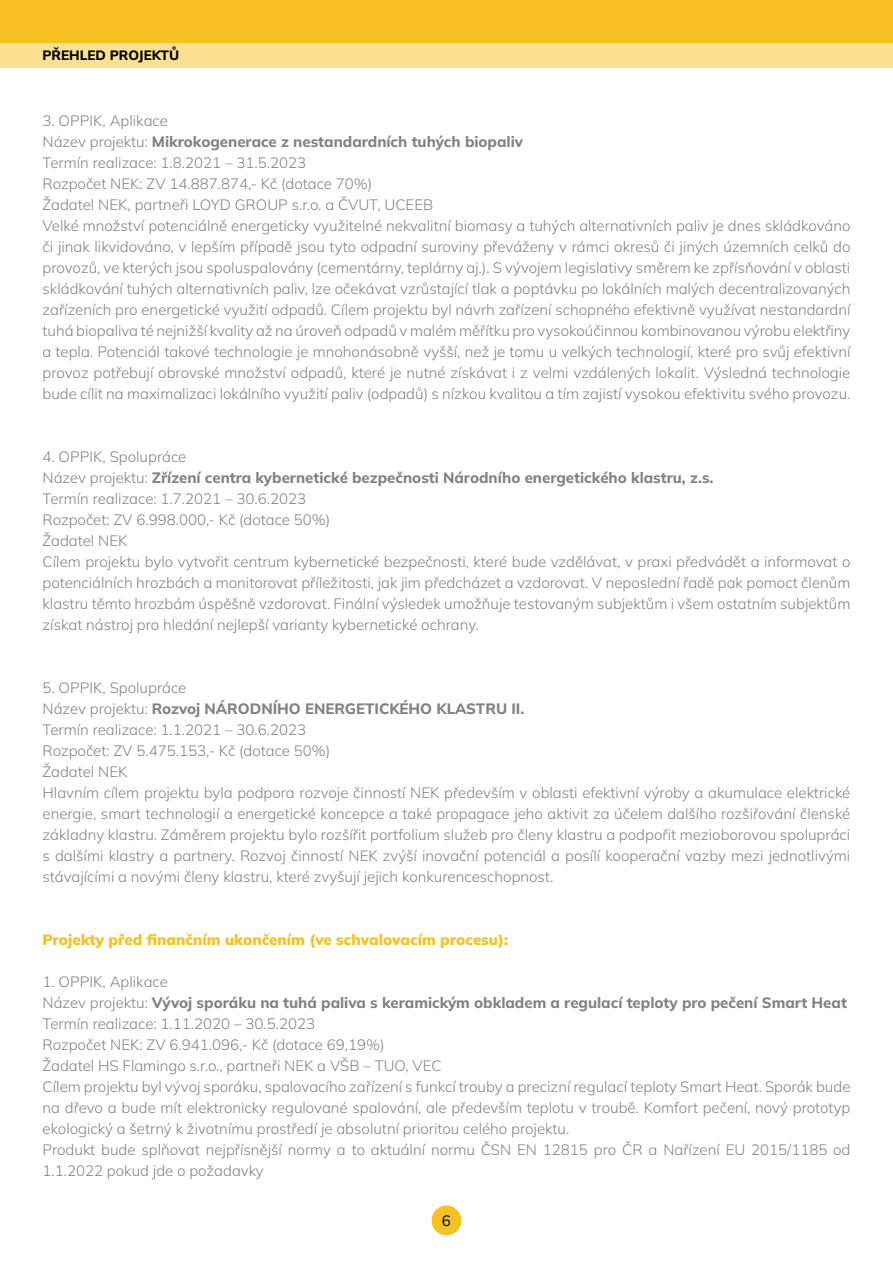
<style>
.page{position:relative;width:893px;height:1263px;background:#fff}
.page>*{position:absolute;margin:0;border:0;box-sizing:border-box;transform-origin:0 0}
.t1{font:300 15px/21px "Mulish";color:#818285}
.t2{font:900 15px "Mulish";color:#f6c123}
.t3{font:15px "Mulish";color:#000}
.t4{font:800 13.5px "Mulish";color:#000}
.s1{font-weight:800}
</style>
<div class="page">
<div style="left:0;top:43px;width:893px;height:25px;background:#fbe092"></div>
<div style="left:0;top:0;width:893px;height:43px;background:#f7c125"></div>
<div style="left:432px;top:1205px;width:29px;height:30px;background:#f6c123;border-radius:50%"></div>
<p class="t4" style="left:43px;top:46px;width:138px">PŘEHLED PROJEKTŮ</p>
<p class="t1" style="left:43px;top:109px;width:809px">3. OPPIK, Aplikace<br>Název projektu: <span class="s1">Mikrokogenerace z nestandardních tuhých biopaliv<br></span>Termín realizace: 1.8.2021 – 31.5.2023<br>Rozpočet NEK: ZV 14.887.874,- Kč (dotace 70%)<br>Žadatel NEK, partneři LOYD GROUP s.r.o. a ČVUT, UCEEB<br>Velké množství potenciálně energeticky využitelné nekvalitní biomasy a tuhých alternativních paliv je dnes skládkováno či jinak likvidováno, v lepším případě jsou tyto odpadní suroviny převáženy v rámci okresů či jiných územních celků do provozů, ve kterých jsou spoluspalovány (cementárny, teplárny aj.). S vývojem legislativy směrem ke zpřísňování v oblasti skládkování tuhých alternativních paliv, lze očekávat vzrůstající tlak a poptávku po lokálních malých decentralizovaných zařízeních pro energetické využití odpadů. Cílem projektu byl návrh zařízení schopného efektivně využívat nestandardní tuhá biopaliva té nejnižší kvality až na úroveň odpadů v malém měřítku pro vysokoúčinnou kombinovanou výrobu elektřiny a tepla. Potenciál takové technologie je mnohonásobně vyšší, než je tomu u velkých technologií, které pro svůj efektivní provoz potřebují obrovské množství odpadů, které je nutné získávat i z velmi vzdálených lokalit. Výsledná technologie bude cílit na maximalizaci lokálního využití paliv (odpadů) s nízkou kvalitou a tím zajistí vysokou efektivitu svého provozu.</p>
<p class="t1" style="left:43px;top:445px;width:809px">4. OPPIK, Spolupráce<br>Název projektu: <span class="s1">Zřízení centra kybernetické bezpečnosti Národního energetického klastru, z.s.<br></span>Termín realizace: 1.7.2021 – 30.6.2023<br>Rozpočet: ZV 6.998.000,- Kč (dotace 50%)<br>Žadatel NEK<br>Cílem projektu bylo vytvořit centrum kybernetické bezpečnosti, které bude vzdělávat, v praxi předvádět a informovat o potenciálních hrozbách a monitorovat příležitosti, jak jim předcházet a vzdorovat. V neposlední řadě pak pomoct členům klastru těmto hrozbám úspěšně vzdorovat. Finální výsledek umožňuje testovaným subjektům i všem ostatním subjektům získat nástroj pro hledání nejlepší varianty kybernetické ochrany.</p>
<p class="t1" style="left:43px;top:676px;width:809px">5. OPPIK, Spolupráce<br>Název projektu: <span class="s1">Rozvoj NÁRODNÍHO ENERGETICKÉHO KLASTRU II.<br></span>Termín realizace: 1.1.2021 – 30.6.2023<br>Rozpočet: ZV 5.475.153,- Kč (dotace 50%)<br>Žadatel NEK<br>Hlavním cílem projektu byla podpora rozvoje činností NEK především v oblasti efektivní výroby a akumulace elektrické energie, smart technologií a energetické koncepce a také propagace jeho aktivit za účelem dalšího rozšiřování členské základny klastru. Záměrem projektu bylo rozšířit portfolium služeb pro členy klastru a podpořit mezioborovou spolupráci s dalšími klastry a partnery. Rozvoj činností NEK zvýší inovační potenciál a posílí kooperační vazby mezi jednotlivými stávajícími a novými členy klastru, které zvyšují jejich konkurenceschopnost.</p>
<p class="t2" style="left:43px;top:929px;width:467px">Projekty před finančním ukončením (ve schvalovacím procesu):</p>
<p class="t1" style="left:43px;top:970px;width:809px">1. OPPIK, Aplikace<br>Název projektu: <span class="s1">Vývoj sporáku na tuhá paliva s keramickým obkladem a regulací teploty pro pečení Smart Heat </span>Termín realizace: 1.11.2020 – 30.5.2023<br>Rozpočet NEK: ZV 6.941.096,- Kč (dotace 69,19%)<br>Žadatel HS Flamingo s.r.o., partneři NEK a VŠB – TUO, VEC<br>Cílem projektu byl vývoj sporáku, spalovacího zařízení s funkcí trouby a precizní regulací teploty Smart Heat. Sporák bude na dřevo a bude mít elektronicky regulované spalování, ale především teplotu v troubě. Komfort pečení, nový prototyp ekologický a šetrný k životnímu prostředí je absolutní prioritou celého projektu.<br>Produkt bude splňovat nejpřísnější normy a to aktuální normu ČSN EN 12815 pro ČR a Nařízení EU 2015/1185 od 1.1.2022 pokud jde o požadavky</p>
<p class="t3" style="left:442px;top:1210px;width:10px">6</p>
</div>
